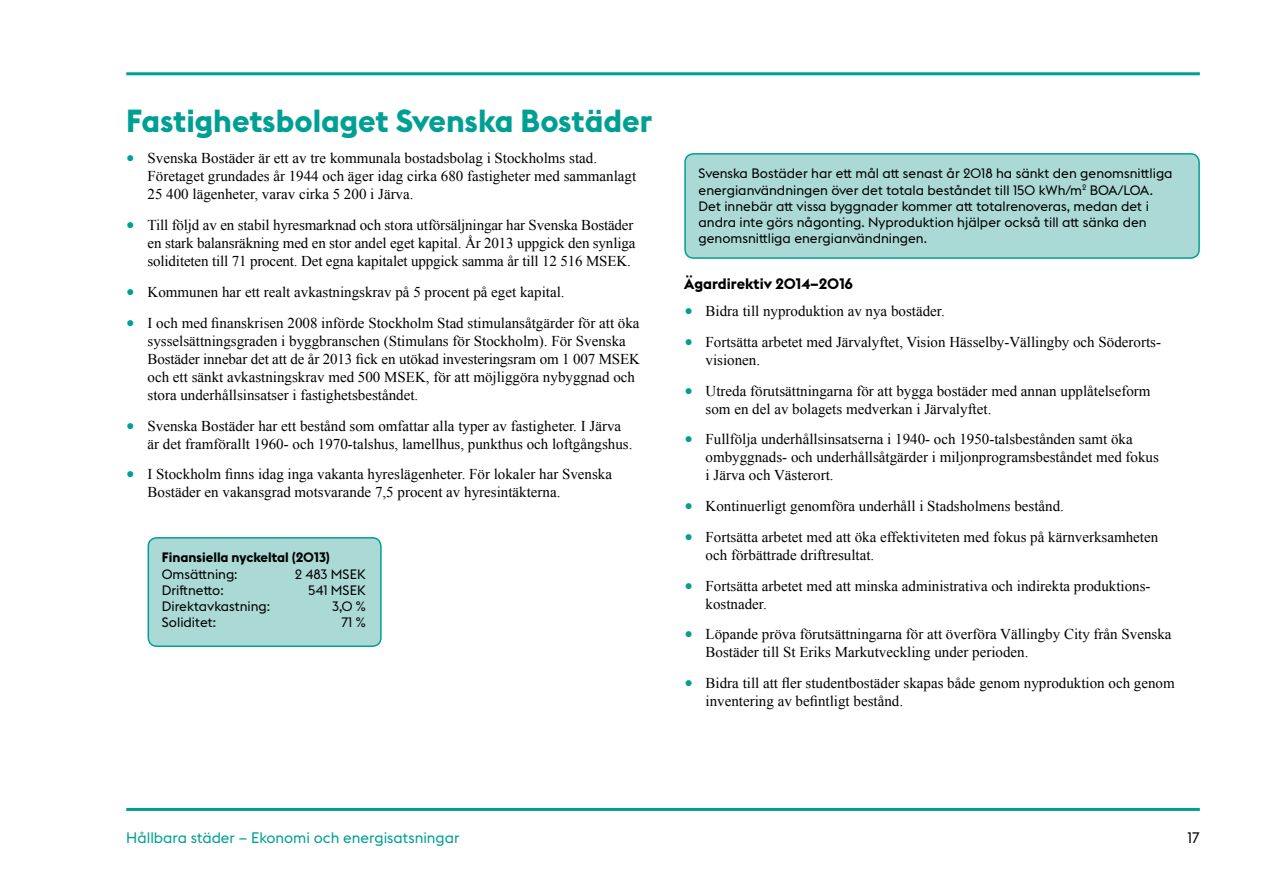
<style>
.page{position:relative;width:1263px;height:893px;background:#fff}
.page>*{position:absolute;margin:0;border:0;box-sizing:border-box;transform-origin:0 0}
.t1{font:700 31.5px "Stockholm Type";color:#009f94}
.t2{font:15px/18px "Times New Roman";color:#000}
.t3{font:15px "Stockholm Type";color:#009f94}
.t4{font:700 15px "Stockholm Type";color:#000}
.t5{font:15px "Stockholm Type";color:#000}
.t6{font:13.5px/16.2px "Stockholm Type";color:#000}
.t7{font:700 13.5px "Stockholm Type";color:#000}
.s1{font-size:24px;color:#009f94}
</style>
<div class="page">
<hr style="left:126px;top:72px;width:1074px;height:3px;background:#009f94">
<hr style="left:126px;top:808px;width:1074px;height:3px;background:#009f94">
<div style="left:148px;top:538px;width:233px;height:108px;background:#aad9d6;border-radius:9px"></div>
<div style="left:148px;top:537px;width:234px;height:110px;border:2px solid #009f94;border-radius:9px"></div>
<div style="left:685px;top:154px;width:514px;height:104px;background:#aad9d6;border-radius:9px"></div>
<div style="left:684px;top:153px;width:516px;height:106px;border:2px solid #009f94;border-radius:9px"></div>
<h1 class="t1" style="left:126px;top:98px;width:527px">Fastighetsbolaget Svenska Bostäder</h1>
<p class="t2" style="left:148px;top:149px;width:490px;text-indent:-21px"><span class="s1">•</span> Svenska Bostäder är ett av tre kommunala bostadsbolag i Stockholms stad.<br>Företaget grundades år 1944 och äger idag cirka 680 fastigheter med sammanlagt<br>25 400 lägenheter, varav cirka 5 200 i Järva.</p>
<p class="t2" style="left:148px;top:216px;width:489px;text-indent:-21px"><span class="s1">•</span> Till följd av en stabil hyresmarknad och stora utförsäljningar har Svenska Bostäder en stark balansräkning med en stor andel eget kapital. År 2013 uppgick den synliga soliditeten till 71 procent. Det egna kapitalet uppgick samma år till 12 516 MSEK.</p>
<p class="t2" style="left:126px;top:283px;width:440px"><span class="s1">•</span> Kommunen har ett realt avkastningskrav på 5 procent på eget kapital.</p>
<p class="t2" style="left:148px;top:313px;width:494px;text-indent:-21px"><span class="s1">•</span> I och med finanskrisen 2008 införde Stockholm Stad stimulansåtgärder för att öka sysselsättningsgraden i byggbranschen (Stimulans för Stockholm). För Svenska Bostäder innebar det att de år 2013 fick en utökad investeringsram om 1 007 MSEK och ett sänkt avkastningskrav med 500 MSEK, för att möjliggöra nybyggnad och stora underhållsinsatser i fastighetsbeståndet.</p>
<p class="t2" style="left:148px;top:416px;width:486px;text-indent:-21px"><span class="s1">•</span> Svenska Bostäder har ett bestånd som omfattar alla typer av fastigheter. I Järva är det framförallt 1960- och 1970-talshus, lamellhus, punkthus och loftgångshus.</p>
<p class="t2" style="left:148px;top:465px;width:466px;text-indent:-21px"><span class="s1">•</span> I Stockholm finns idag inga vakanta hyreslägenheter. För lokaler har Svenska<br>Bostäder en vakansgrad motsvarande 7,5 procent av hyresintäkterna.</p>
<p class="t7" style="left:162px;top:548px;width:170px">Finansiella nyckeltal (2013)</p>
<p class="t6" style="left:162px;top:565px;width:77px">Omsättning:</p>
<p class="t6" style="left:295px;top:565px;width:73px">2 483 MSEK</p>
<p class="t6" style="left:162px;top:581px;width:63px">Driftnetto:</p>
<p class="t6" style="left:308px;top:581px;width:59px">541 MSEK</p>
<p class="t6" style="left:162px;top:597px;width:110px">Direktavkastning:</p>
<p class="t6" style="left:332px;top:597px;width:35px">3,0 %</p>
<p class="t6" style="left:162px;top:614px;width:56px">Soliditet:</p>
<p class="t6" style="left:341px;top:614px;width:26px">71 %</p>
<p class="t6" style="left:699px;top:165px;width:476px">Svenska Bostäder har ett mål att senast år 2018 ha sänkt den genomsnittliga energianvändningen över det totala beståndet till 150 kWh/m<sup>2</sup> BOA/LOA.<br>Det innebär att vissa byggnader kommer att totalrenoveras, medan det i andra inte görs någonting. Nyproduktion hjälper också till att sänka den genomsnittliga energianvändningen.</p>
<p class="t4" style="left:684px;top:273px;width:170px">Ägardirektiv 2014–2016</p>
<p class="t2" style="left:684px;top:302px;width:262px"><span class="s1">•</span> Bidra till nyproduktion av nya bostäder.</p>
<p class="t2" style="left:706px;top:332px;width:457px;text-indent:-21px"><span class="s1">•</span> Fortsätta arbetet med Järvalyftet, Vision Hässelby-Vällingby och Söderorts&shy;visionen.</p>
<p class="t2" style="left:706px;top:381px;width:446px;text-indent:-21px"><span class="s1">•</span> Utreda förutsättningarna för att bygga bostäder med annan upplåtelseform som en del av bolagets medverkan i Järvalyftet.</p>
<p class="t2" style="left:706px;top:430px;width:455px;text-indent:-21px"><span class="s1">•</span> Fullfölja underhållsinsatserna i 1940- och 1950-talsbestånden samt öka ombyggnads- och underhållsåtgärder i miljonprogramsbeståndet med fokus i Järva och Västerort.</p>
<p class="t2" style="left:684px;top:497px;width:381px"><span class="s1">•</span> Kontinuerligt genomföra underhåll i Stadsholmens bestånd.</p>
<p class="t2" style="left:706px;top:528px;width:454px;text-indent:-21px"><span class="s1">•</span> Fortsätta arbetet med att öka effektiviteten med fokus på kärnverksamheten och förbättrade driftresultat.</p>
<p class="t2" style="left:706px;top:576px;width:446px;text-indent:-21px"><span class="s1">•</span> Fortsätta arbetet med att minska administrativa och indirekta produktions&shy;kostnader.</p>
<p class="t2" style="left:706px;top:625px;width:467px;text-indent:-21px"><span class="s1">•</span> Löpande pröva förutsättningarna för att överföra Vällingby City från Svenska<br>Bostäder till St Eriks Markutveckling under perioden.</p>
<p class="t2" style="left:706px;top:674px;width:471px;text-indent:-21px"><span class="s1">•</span> Bidra till att fler studentbostäder skapas både genom nyproduktion och genom inventering av befintligt bestånd.</p>
<p class="t3" style="left:126px;top:827px;width:335px">Hållbara städer – Ekonomi och energisatsningar</p>
<p class="t5" style="left:1187px;top:827px;width:14px">17</p>
</div>
